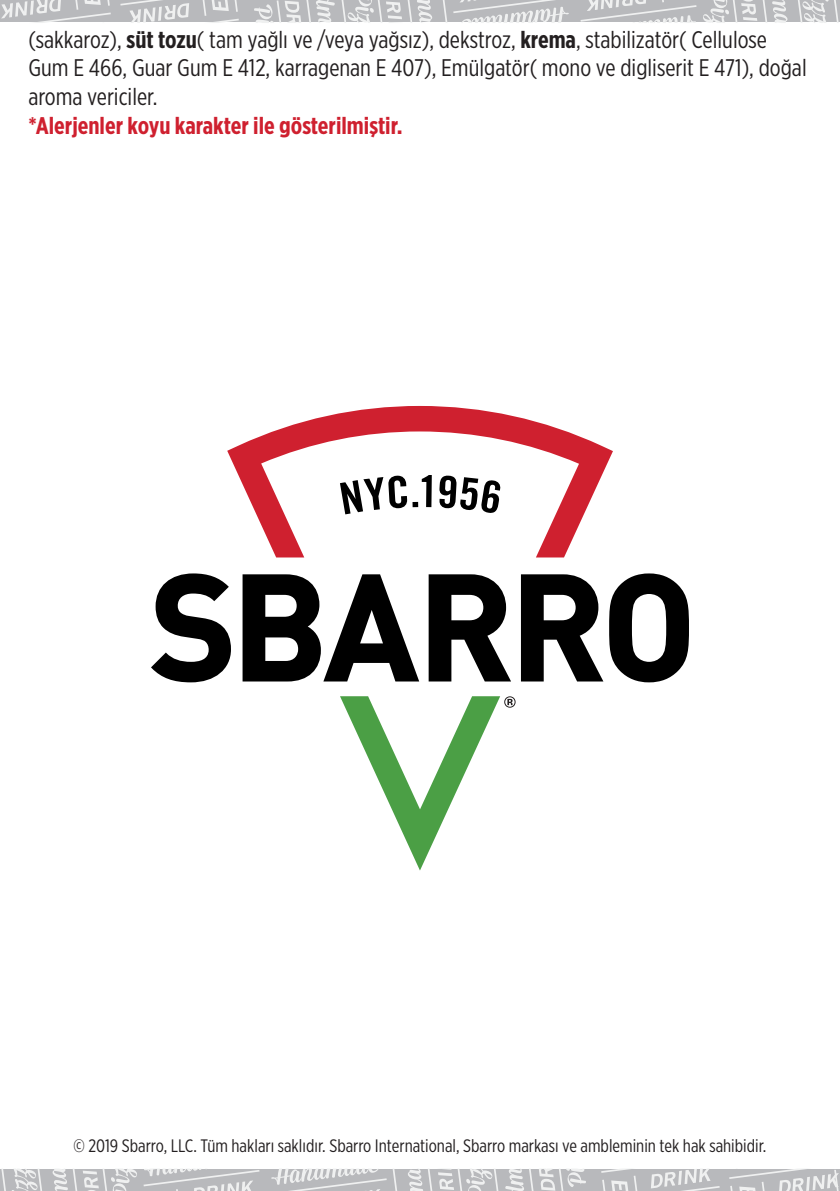
<style>
.page{position:relative;width:840px;height:1191px;background:#fff}
.page>*{position:absolute;margin:0;border:0;box-sizing:border-box;transform-origin:0 0}
.t1{font:24px/28.8px "Gotham X Narrow";color:#231f20}
.t2{font:700 24px "Gotham X Narrow";color:#cf202f}
.t3{font:18px "Gotham X Narrow";color:#231f20}
.s1{font-weight:700}
</style>
<div class="page">
<div style="left:0;top:1169px;width:839px;height:22px;background:#b8b9bc"></div>
<svg style="left:1px;top:1169px;width:41px;height:22px"></svg>
<svg style="left:52px;top:1169px;width:25px;height:22px"></svg>
<svg style="left:83px;top:1169px;width:54px;height:22px"></svg>
<svg style="left:143px;top:1169px;width:116px;height:22px"></svg>
<svg style="left:392px;top:1169px;width:5px;height:22px"></svg>
<svg style="left:408px;top:1169px;width:90px;height:22px"></svg>
<svg style="left:505px;top:1169px;width:80px;height:22px"></svg>
<svg style="left:271px;top:1169px;width:115px;height:22px"></svg>
<svg style="left:601px;top:1169px;width:36px;height:22px"></svg>
<svg style="left:651px;top:1169px;width:68px;height:22px"></svg>
<svg style="left:729px;top:1169px;width:109px;height:22px"></svg>
<svg style="left:227px;top:406px;width:385px;height:151px"></svg>
<svg style="left:340px;top:475px;width:91px;height:39px"></svg>
<svg style="left:439px;top:475px;width:61px;height:38px"></svg>
<svg style="left:151px;top:573px;width:80px;height:109px"></svg>
<svg style="left:242px;top:574px;width:177px;height:107px"></svg>
<svg style="left:428px;top:574px;width:83px;height:107px"></svg>
<svg style="left:520px;top:573px;width:168px;height:109px"></svg>
<svg style="left:340px;top:696px;width:175px;height:174px"></svg>
<div style="left:0;top:0;width:839px;height:22px;background:#b8b9bc"></div>
<svg style="left:798px;top:0;width:40px;height:23px"></svg>
<svg style="left:762px;top:0;width:25px;height:23px"></svg>
<svg style="left:703px;top:0;width:53px;height:23px"></svg>
<svg style="left:580px;top:0;width:116px;height:23px"></svg>
<svg style="left:443px;top:0;width:4px;height:23px"></svg>
<svg style="left:341px;top:0;width:91px;height:23px"></svg>
<svg style="left:254px;top:0;width:80px;height:23px"></svg>
<svg style="left:453px;top:0;width:115px;height:23px"></svg>
<svg style="left:202px;top:0;width:37px;height:23px"></svg>
<svg style="left:120px;top:0;width:69px;height:23px"></svg>
<svg style="left:1px;top:0;width:110px;height:23px"></svg>
<p class="t1" style="left:28px;top:24px;width:779px">(sakkaroz), <span class="s1">süt tozu</span>( tam yağlı ve /veya yağsız), dekstroz, <span class="s1">krema</span>, stabilizatör( Cellulose<br>Gum E 466, Guar Gum E 412, karragenan E 407), Emülgatör( mono ve digliserit E 471), doğal</p>
<p class="t1" style="left:28px;top:82px;width:131px">aroma vericiler.</p>
<p class="t2" style="left:28px;top:111px;width:375px">*Alerjenler koyu karakter ile gösterilmiştir.</p>
<p class="t3" style="left:73px;top:1135px;width:694px">© 2019 Sbarro, LLC. Tüm hakları saklıdır. Sbarro International, Sbarro markası ve ambleminin tek hak sahibidir.</p>
</div>
